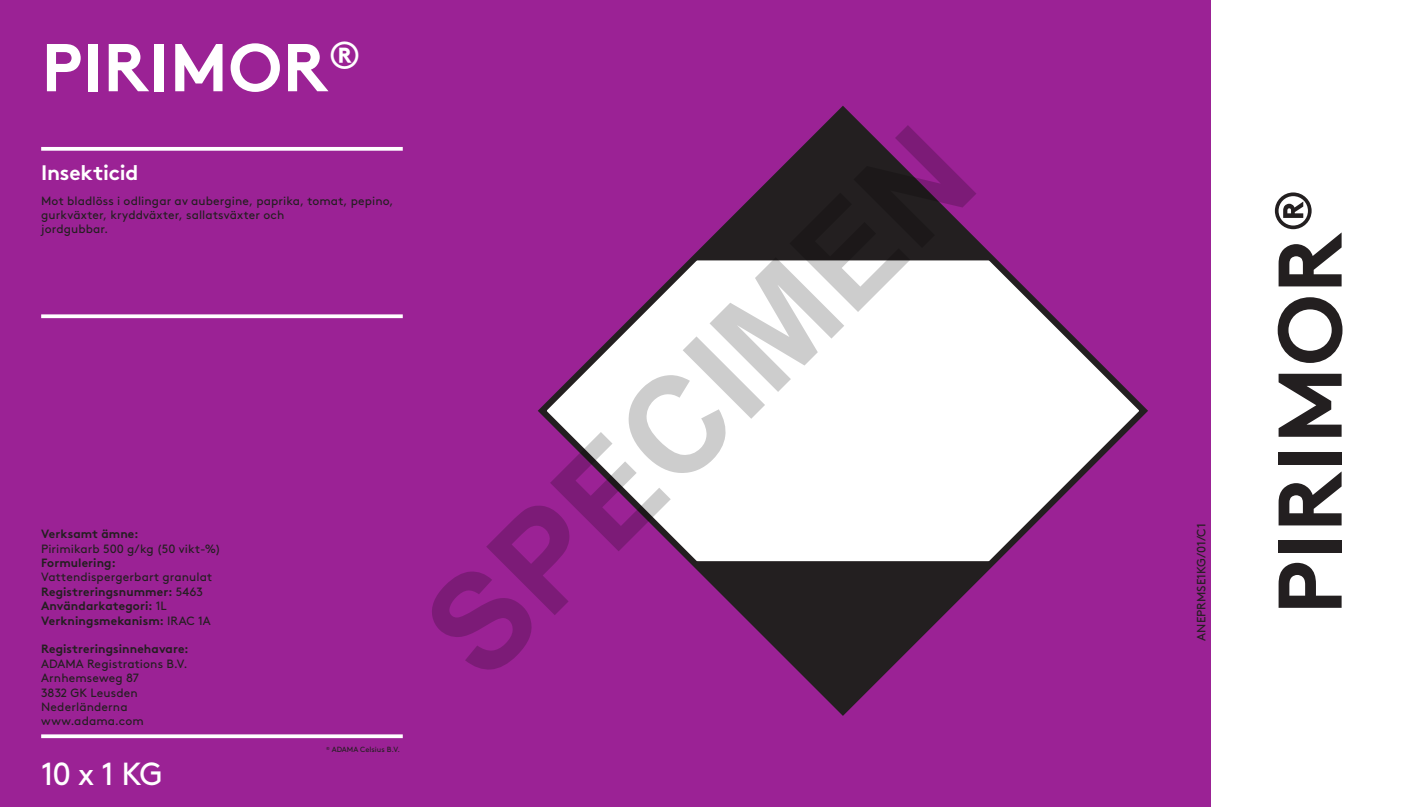
<style>
.page{position:relative;width:1403px;height:807px;background:#fff}
.page>*{position:absolute;margin:0;border:0;box-sizing:border-box;transform-origin:0 0}
.t1{font:700 135.3px "Arial";color:rgb(0 0 0/.2)}
.t2{font:700 90px "Brown Pro";letter-spacing:.01em;color:#231f20}
.t3{font:700 67.5px "Brown Pro";letter-spacing:.01em;color:#fff}
.t4{font:31.95px "Brown Pro";color:#fff}
.t5{font:700 21px "Brown Pro";letter-spacing:-.01em;color:#fff}
.t6{font:12px/14.4px "Brown Pro";letter-spacing:.01em;color:#231f20}
.t7{font:700 12px "Brown Pro";letter-spacing:.005em;color:#231f20}
.t8{font:7.5px "Brown Pro";color:#231f20}
.s1{font-weight:400}
</style>
<div class="page">
<div style="left:0;top:0;width:1210px;height:807px;background:#9b2295"></div>
<svg style="left:538px;top:106px;width:610px;height:610px"></svg>
<svg style="left:692px;top:110px;width:301px;height:150px"></svg>
<svg style="left:692px;top:561px;width:301px;height:150px"></svg>
<svg style="left:41px;top:734px;width:362px;height:4px"></svg>
<svg style="left:41px;top:147px;width:362px;height:4px"></svg>
<svg style="left:41px;top:314px;width:362px;height:4px"></svg>
<p class="t3" style="left:41px;top:13px;width:321px">PIRIMOR<sup>®</sup></p>
<p class="t5" style="left:41px;top:155px;width:99px">Insekticid</p>
<p class="t6" style="left:41px;top:192px;width:354px">Mot bladlöss i odlingar av aubergine, paprika, tomat, pepino, gurkväxter, kryddväxter, sallatsväxter och</p>
<p class="t6" style="left:41px;top:221px;width:69px">jordgubbar.</p>
<p class="t7" style="left:41px;top:524px;width:99px">Verksamt ämne:</p>
<p class="t6" style="left:41px;top:540px;width:181px">Pirimikarb 500 g/kg (50 vikt-%)</p>
<p class="t7" style="left:41px;top:553px;width:76px">Formulering:</p>
<p class="t6" style="left:41px;top:569px;width:172px">Vattendispergerbart granulat</p>
<p class="t7" style="left:41px;top:582px;width:163px">Registreringsnummer: <span class="s1">5463</span></p>
<p class="t7" style="left:41px;top:596px;width:127px">Användarkategori: <span class="s1">1L</span></p>
<p class="t7" style="left:41px;top:610px;width:171px">Verkningsmekanism: <span class="s1">IRAC 1A</span></p>
<p class="t7" style="left:41px;top:639px;width:149px">Registreringsinnehavare:</p>
<p class="t6" style="left:41px;top:655px;width:148px">ADAMA Registrations B.V.</p>
<p class="t6" style="left:41px;top:670px;width:99px">Arnhemseweg 87</p>
<p class="t6" style="left:41px;top:684px;width:98px">3832 GK Leusden</p>
<p class="t6" style="left:41px;top:698px;width:88px">Nederländerna</p>
<p class="t6" style="left:41px;top:713px;width:104px">www.adama.com</p>
<p class="t4" style="left:41px;top:749px;width:123px">10 x 1 KG</p>
<p class="t8" style="left:326px;top:744px;width:75px"><sup>®</sup> ADAMA Celsius B.V.</p>
<h1 class="t1" style="left:383px;top:585px;width:709px;rotate:-45deg">SPECIMEN</h1>
<p class="t6" style="left:1193px;top:641px;width:119px;rotate:-90deg">ANEPRMSE1KG/01/C1</p>
<p class="t2" style="left:1237px;top:615px;width:428px;rotate:-90deg">PIRIMOR<sup>®</sup></p>
</div>
